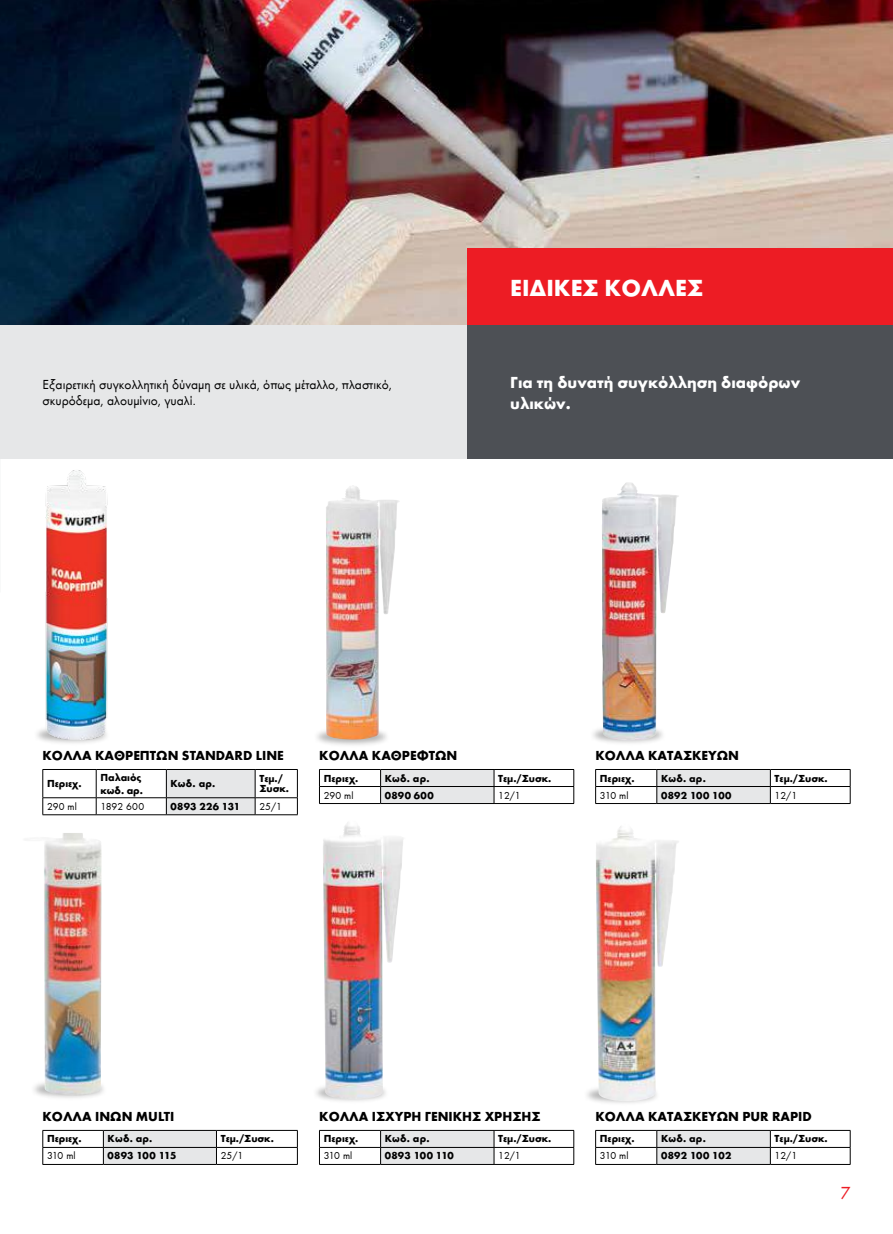
<style>
.page{position:relative;width:893px;height:1234px;background:#fff}
.page>*{position:absolute;margin:0;border:0;box-sizing:border-box;transform-origin:0 0}
.t1{font:700 24px "Wuerth";color:#fff}
.t2{font:18px "Wuerth";color:#ed1c24}
.t3{font:700 16.5px/21px "Wuerth";color:#fff}
.t4{font:700 13.5px "Wuerth";color:#000}
.t5{font:13.5px/16.2px "Wuerth";color:#000}
.t6{font:700 10.5px/10.5px "Wuerth";letter-spacing:.02em;color:#000}
.t7{font:10.5px "Wuerth";color:#000}
.t8{font:700 10.5px/12.8px "Wuerth";color:#000}
</style>
<div class="page">
<img style="left:595px;top:826px;width:84px;height:275px">
<img style="left:323px;top:822px;width:80px;height:277px">
<hr style="left:255px;top:769px;width:43px;height:1px;background:#000">
<hr style="left:255px;top:797px;width:43px;height:1px;background:#000">
<svg style="left:297px;top:769px;width:1px;height:45px"></svg>
<hr style="left:255px;top:814px;width:43px;height:1px;background:#000">
<hr style="left:43px;top:769px;width:53px;height:1px;background:#000">
<hr style="left:96px;top:769px;width:70px;height:1px;background:#000">
<hr style="left:43px;top:797px;width:53px;height:1px;background:#000">
<svg style="left:43px;top:770px;width:1px;height:44px"></svg>
<hr style="left:96px;top:797px;width:70px;height:1px;background:#000">
<svg style="left:96px;top:769px;width:1px;height:45px"></svg>
<svg style="left:166px;top:769px;width:90px;height:45px;background:#d7d8d9"></svg>
<hr style="left:43px;top:814px;width:53px;height:1px;background:#000">
<hr style="left:96px;top:814px;width:70px;height:1px;background:#000">
<hr style="left:166px;top:814px;width:89px;height:1px;background:#000">
<hr style="left:216px;top:1129px;width:82px;height:1px;background:#000">
<hr style="left:216px;top:1146px;width:82px;height:1px;background:#000">
<svg style="left:297px;top:1130px;width:1px;height:33px"></svg>
<hr style="left:216px;top:1163px;width:82px;height:1px;background:#000">
<hr style="left:43px;top:1129px;width:60px;height:1px;background:#000">
<hr style="left:103px;top:1129px;width:113px;height:1px;background:#000">
<hr style="left:43px;top:1146px;width:60px;height:1px;background:#000">
<svg style="left:43px;top:1130px;width:1px;height:33px"></svg>
<svg style="left:103px;top:1130px;width:114px;height:33px;background:#d5d5d6"></svg>
<hr style="left:43px;top:1163px;width:60px;height:1px;background:#000">
<hr style="left:103px;top:1163px;width:113px;height:1px;background:#000">
<hr style="left:494px;top:769px;width:80px;height:1px;background:#000">
<hr style="left:494px;top:786px;width:80px;height:1px;background:#000">
<svg style="left:573px;top:770px;width:1px;height:33px"></svg>
<hr style="left:494px;top:803px;width:80px;height:1px;background:#000">
<hr style="left:319px;top:769px;width:62px;height:1px;background:#000">
<hr style="left:319px;top:786px;width:62px;height:1px;background:#000">
<svg style="left:319px;top:769px;width:1px;height:34px"></svg>
<svg style="left:380px;top:769px;width:115px;height:34px;background:#d4d5d6"></svg>
<hr style="left:319px;top:803px;width:62px;height:1px;background:#000">
<hr style="left:381px;top:803px;width:113px;height:1px;background:#000">
<hr style="left:494px;top:1129px;width:80px;height:1px;background:#000">
<hr style="left:494px;top:1146px;width:80px;height:1px;background:#000">
<svg style="left:573px;top:1130px;width:1px;height:33px"></svg>
<hr style="left:494px;top:1163px;width:80px;height:1px;background:#000">
<hr style="left:319px;top:1129px;width:62px;height:1px;background:#000">
<hr style="left:381px;top:1129px;width:113px;height:1px;background:#000">
<hr style="left:319px;top:1146px;width:62px;height:1px;background:#000">
<svg style="left:319px;top:1130px;width:1px;height:33px"></svg>
<svg style="left:380px;top:1130px;width:115px;height:34px;background:#d4d5d6"></svg>
<hr style="left:319px;top:1163px;width:62px;height:1px;background:#000">
<hr style="left:381px;top:1163px;width:113px;height:1px;background:#000">
<hr style="left:770px;top:769px;width:80px;height:1px;background:#000">
<hr style="left:770px;top:786px;width:80px;height:1px;background:#000">
<svg style="left:850px;top:769px;width:1px;height:34px"></svg>
<hr style="left:770px;top:803px;width:80px;height:1px;background:#000">
<hr style="left:595px;top:769px;width:62px;height:1px;background:#000">
<hr style="left:595px;top:786px;width:62px;height:1px;background:#000">
<svg style="left:595px;top:769px;width:1px;height:34px"></svg>
<svg style="left:657px;top:769px;width:114px;height:34px;background:#d5d6d7"></svg>
<hr style="left:595px;top:803px;width:62px;height:1px;background:#000">
<hr style="left:657px;top:803px;width:113px;height:1px;background:#000">
<hr style="left:770px;top:1129px;width:80px;height:1px;background:#000">
<hr style="left:770px;top:1146px;width:80px;height:1px;background:#000">
<svg style="left:850px;top:1130px;width:1px;height:33px"></svg>
<hr style="left:770px;top:1163px;width:80px;height:1px;background:#000">
<hr style="left:595px;top:1129px;width:62px;height:1px;background:#000">
<hr style="left:657px;top:1129px;width:113px;height:1px;background:#000">
<hr style="left:595px;top:1146px;width:62px;height:1px;background:#000">
<svg style="left:595px;top:1130px;width:1px;height:33px"></svg>
<svg style="left:657px;top:1130px;width:114px;height:34px;background:#d6d6d7"></svg>
<hr style="left:595px;top:1163px;width:62px;height:1px;background:#000">
<hr style="left:657px;top:1163px;width:113px;height:1px;background:#000">
<img style="left:326px;top:486px;width:73px;height:254px">
<img style="left:602px;top:482px;width:77px;height:258px">
<div style="left:0;top:325px;width:468px;height:134px;background:#e6e7e8"></div>
<img style="left:0;top:0;width:893px;height:325px">
<div style="left:468px;top:325px;width:425px;height:134px;background:#4d5055"></div>
<div style="left:468px;top:248px;width:425px;height:77px;background:#ed1c24"></div>
<img style="left:37px;top:470px;width:71px;height:273px">
<img style="left:32px;top:833px;width:70px;height:262px">
<p class="t5" style="left:43px;top:375px;width:351px">Εξαιρετική συγκολλητική δύναμη σε υλικά, όπως μέταλλο, πλαστικό, σκυρόδεμα, αλουμίνιο, γυαλί.</p>
<h1 class="t1" style="left:510px;top:270px;width:50px">ΕΙΔΙΚΕΣ</h1>
<h1 class="t1" style="left:605px;top:270px;width:85px">ΚΟΛΛΕΣ</h1>
<h3 class="t3" style="left:510px;top:370px;width:291px">Για τη δυνατή συγκόλληση διαφόρων υλικών.</h3>
<p class="t4" style="left:43px;top:745px;width:243px">ΚΟΛΛΑ ΚΑΘΡΕ ΠΤΩΝ STANDARD LINE</p>
<p class="t6" style="left:47px;top:777px;width:36px">Περιεχ.</p>
<p class="t8" style="left:100px;top:769px;width:44px">Παλαιός κωδ. αρ.</p>
<p class="t6" style="left:171px;top:777px;width:46px">Κωδ. aρ.</p>
<p class="t6" style="left:259px;top:772px;width:31px">Τεμ./<br>Συσκ.</p>
<p class="t7" style="left:47px;top:799px;width:31px">290 ml</p>
<p class="t7" style="left:100px;top:799px;width:45px">1892 600</p>
<p class="t6" style="left:171px;top:800px;width:71px">0893 226 131</p>
<p class="t7" style="left:259px;top:799px;width:24px">25/1</p>
<p class="t4" style="left:319px;top:745px;width:92px">ΚΟΛΛΑ ΚΑΘΡΕΦΤ</p>
<p class="t4" style="left:435px;top:745px;width:22px">ΩΝ</p>
<p class="t6" style="left:324px;top:771px;width:36px">Περιεχ.</p>
<p class="t6" style="left:385px;top:771px;width:46px">Κωδ. aρ.</p>
<p class="t6" style="left:498px;top:771px;width:55px">Τεμ./Συσκ.</p>
<p class="t7" style="left:324px;top:787px;width:31px">290 ml</p>
<p class="t6" style="left:385px;top:788px;width:50px">0890 600</p>
<p class="t7" style="left:498px;top:787px;width:24px">12/1</p>
<p class="t4" style="left:595px;top:745px;width:63px">ΚΟΛΛΑ ΚΑΤΑΣΚΕ</p>
<p class="t4" style="left:708px;top:745px;width:31px">ΥΩΝ</p>
<p class="t6" style="left:600px;top:771px;width:36px">Περιεχ.</p>
<p class="t6" style="left:661px;top:771px;width:46px">Κωδ. aρ.</p>
<p class="t6" style="left:775px;top:771px;width:55px">Τεμ./Συσκ.</p>
<p class="t7" style="left:600px;top:787px;width:30px">310 ml</p>
<p class="t6" style="left:661px;top:788px;width:72px">0892 100 100</p>
<p class="t7" style="left:775px;top:787px;width:24px">12/1</p>
<p class="t4" style="left:43px;top:1106px;width:133px">ΚΟΛΛΑ ΙΝ ΩΝ MULTI</p>
<p class="t6" style="left:47px;top:1132px;width:36px">Περιεχ.</p>
<p class="t6" style="left:108px;top:1132px;width:46px">Κωδ. aρ.</p>
<p class="t6" style="left:221px;top:1132px;width:55px">Τεμ./Συσκ.</p>
<p class="t7" style="left:47px;top:1148px;width:30px">310 ml</p>
<p class="t6" style="left:108px;top:1149px;width:70px">0893 100 115</p>
<p class="t7" style="left:221px;top:1148px;width:24px">25/1</p>
<p class="t4" style="left:319px;top:1106px;width:122px">ΚΟΛΛΑ ΙΣΧΥΡΗ ΓΕΝΙΚΗΣ</p>
<p class="t4" style="left:485px;top:1106px;width:11px">ΧΡΗΣΗΣ</p>
<p class="t6" style="left:324px;top:1132px;width:36px">Περιεχ.</p>
<p class="t6" style="left:385px;top:1132px;width:46px">Κωδ. aρ.</p>
<p class="t6" style="left:498px;top:1132px;width:55px">Τεμ./Συσκ.</p>
<p class="t7" style="left:324px;top:1148px;width:30px">310 ml</p>
<p class="t6" style="left:385px;top:1149px;width:70px">0893 100 110</p>
<p class="t7" style="left:498px;top:1148px;width:24px">12/1</p>
<p class="t4" style="left:595px;top:1106px;width:63px">ΚΟΛΛΑ ΚΑΤΑΣΚΕ</p>
<p class="t4" style="left:708px;top:1106px;width:105px">ΥΩΝ PUR RAPID</p>
<p class="t6" style="left:600px;top:1132px;width:36px">Περιεχ.</p>
<p class="t6" style="left:661px;top:1132px;width:46px">Κωδ. aρ.</p>
<p class="t6" style="left:775px;top:1132px;width:55px">Τεμ./Συσκ.</p>
<p class="t7" style="left:600px;top:1148px;width:30px">310 ml</p>
<p class="t6" style="left:661px;top:1149px;width:72px">0892 100 102</p>
<p class="t7" style="left:775px;top:1148px;width:24px">12/1</p>
<h2 class="t2" style="left:840px;top:1180px;width:11px">7</h2>
</div>
